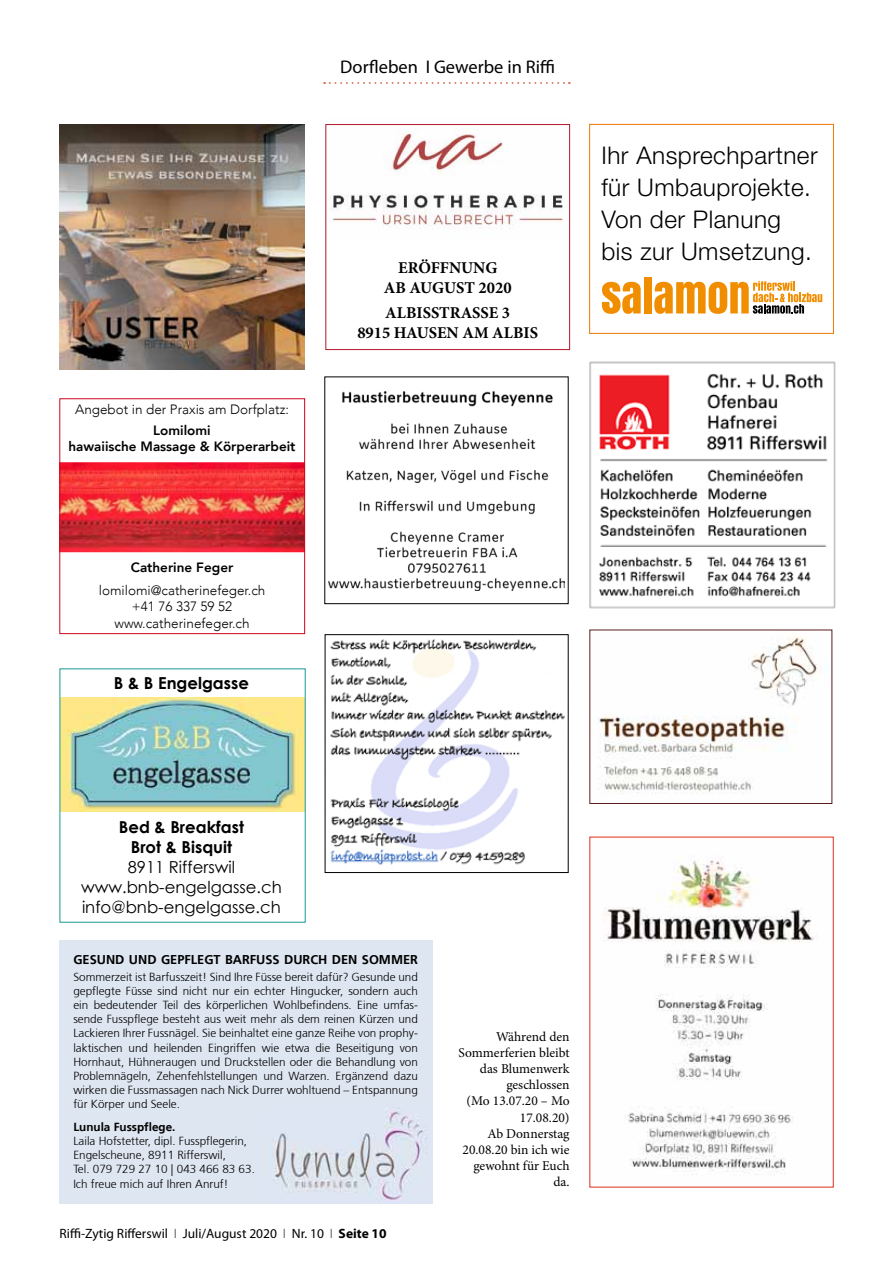
<style>
.page{position:relative;width:893px;height:1263px;background:#fff}
.page>*{position:absolute;margin:0;border:0;box-sizing:border-box;transform-origin:0 0}
.t1{font:300 24.3px/32px "Helvetica Neue";letter-spacing:.02em;color:#000}
.t2{font:18.3px "Myriad Pro";color:#000}
.t3{font:16.5px/19.8px "Century Gothic";color:#000;text-align:center}
.t4{font:700 16.5px/19.8px "Minion Pro";color:#000;text-align:center}
.t5{font:700 16.5px/19.8px "Century Gothic";color:#000;text-align:center}
.t6{font:13.5px/16.2px "Minion Pro";color:#000;text-align:right}
.t7{font:300 13.5px/16.5px "Avenir";color:#000;text-align:center}
.t8{font:800 13.5px/16.5px "Avenir";color:#000;text-align:center}
.t9{font:13.5px "Myriad Pro";color:#000}
.t10{font:700 12.75px "Frutiger 65";color:#000}
.t11{font:300 11.7px/14.1px "Frutiger 45";color:#000;text-align:justify}
.t12{font:700 11.7px "Frutiger 65";color:#000}
.s1{color:#707172}
.s2{font-weight:700}
</style>
<div class="page">
<svg style="left:324px;top:82px;width:246px;height:2px"></svg>
<img style="left:60px;top:124px;width:245px;height:245px">
<img style="left:62px;top:462px;width:241px;height:90px">
<div style="left:60px;top:399px;width:245px;height:235px;border:1px solid #cd071e"></div>
<img style="left:598px;top:637px;width:224px;height:157px">
<img style="left:329px;top:392px;width:236px;height:198px">
<img style="left:330px;top:639px;width:235px;height:226px">
<div style="left:325px;top:634px;width:243px;height:239px;border:1px solid #000"></div>
<img style="left:332px;top:128px;width:231px;height:99px">
<div style="left:326px;top:124px;width:244px;height:226px;border:1px solid #b2172c"></div>
<svg style="left:602px;top:282px;width:39px;height:32px"></svg>
<div style="left:644px;top:277px;width:8px;height:36px;background:#f18e00"></div>
<svg style="left:654px;top:281px;width:168px;height:33px"></svg>
<div style="left:589px;top:124px;width:245px;height:210px;border:1px solid #ed7703"></div>
<img style="left:589px;top:361px;width:247px;height:248px">
<div style="left:60px;top:939px;width:373px;height:264px;background:#dee6f1"></div>
<img style="left:274px;top:1108px;width:153px;height:94px">
<img style="left:604px;top:860px;width:210px;height:315px">
<img style="left:62px;top:697px;width:242px;height:114px">
<h2 class="t2" style="left:340px;top:56px;width:216px">Dorfleben I Gewerbe in Riffi</h2>
<p class="t7" style="left:75px;top:401px;width:215px">Angebot in der Praxis am Dorfplatz:</p>
<p class="t8" style="left:69px;top:422px;width:229px">Lomilomi<br>hawaiische Massage &amp; Körperarbeit</p>
<p class="t8" style="left:131px;top:559px;width:104px">Catherine Feger</p>
<p class="t7" style="left:99px;top:582px;width:168px">lomilomi@catherinefeger.ch +41 76 337 59 52 www.catherinefeger.ch</p>
<h3 class="t5" style="left:114px;top:673px;width:136px">B &amp; B Engelgasse</h3>
<h3 class="t4" style="left:384px;top:257px;width:129px">ERÖFFNUNG<br>AB AUGUST 2020</h3>
<h3 class="t4" style="left:357px;top:302px;width:182px">ALBISSTRASSE 3<br>8915 HAUSEN AM ALBIS</h3>
<h1 class="t1" style="left:601px;top:139px;width:218px">Ihr Ansprechpartner für Umbauprojekte.<br>Von der Planung bis zur Umsetzung.</h1>
<h3 class="t5" style="left:119px;top:817px;width:127px">Bed &amp; Breakfast<br>Brot &amp; Bisquit</h3>
<h3 class="t3" style="left:81px;top:857px;width:202px">8911 Rifferswil www.bnb-engelgasse.ch info@bnb-engelgasse.ch</h3>
<p class="t10" style="left:73px;top:952px;width:346px">GESUND UND GEPFLEGT BARFUSS DURCH DEN SOMMER</p>
<p class="t11" style="left:73px;top:970px;width:346px">Sommerzeit ist Barfusszeit! Sind Ihre Füsse bereit dafür? Gesunde und gepflegte Füsse sind nicht nur ein echter Hingucker, sondern auch ein bedeutender Teil des körperlichen Wohlbefindens. Eine umfas&shy;sende Fusspflege besteht aus weit mehr als dem reinen Kürzen und Lackieren Ihrer Fussnägel. Sie beinhaltet eine ganze Reihe von prophy&shy;laktischen und heilenden Eingriffen wie etwa die Beseitigung von Hornhaut, Hühneraugen und Druckstellen oder die Behandlung von Problemnägeln, Zehenfehlstellungen und Warzen. Ergänzend dazu wirken die Fussmassagen nach Nick Durrer wohltuend – Entspannung für Körper und Seele.</p>
<p class="t12" style="left:73px;top:1120px;width:104px">Lunula Fusspflege.</p>
<p class="t11" style="left:73px;top:1134px;width:183px;text-align:left">Laila Hofstetter, dipl. Fusspflegerin,<br>Engelscheune, 8911 Rifferswil,<br>Tel. 079 729 27 10 | 043 466 83 63.</p>
<p class="t11" style="left:73px;top:1177px;width:156px">Ich freue mich auf Ihren Anruf!</p>
<p class="t9" style="left:60px;top:1225px;width:328px">Riffi-Zytig Rifferswil <span class="s1">I</span> Juli/August 2020 <span class="s1">I</span> Nr. 10 <span class="s1">I</span> <span class="s2">Seite 10</span></p>
<p class="t6" style="left:459px;top:1028px;width:113px">Während den<br>Sommerferien bleibt das Blumenwerk geschlossen<br>(Mo 13.07.20 – Mo<br>17.08.20)<br>Ab Donnerstag<br>20.08.20 bin ich wie gewohnt für Euch da.</p>
</div>
